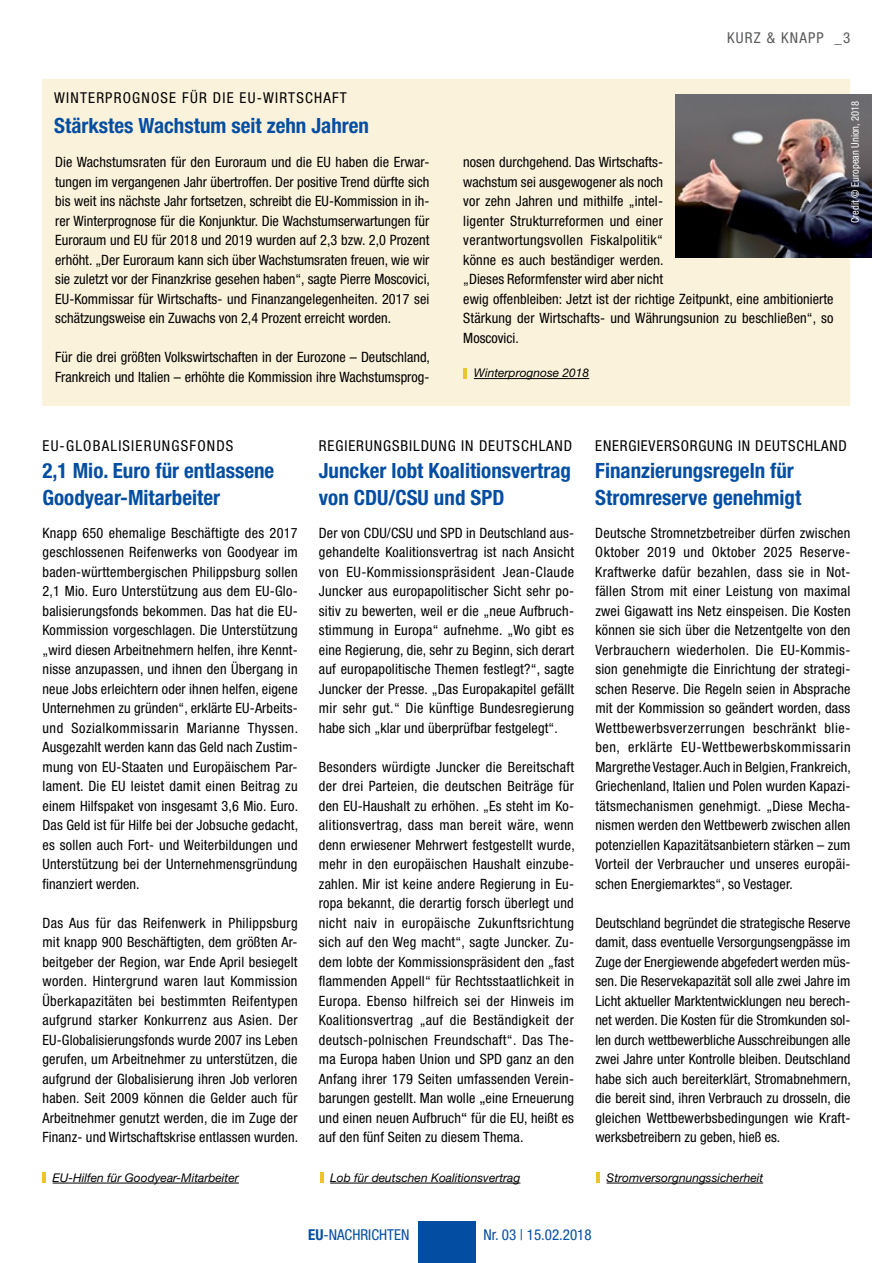
<style>
.page{position:relative;width:893px;height:1263px;background:#fff}
.page>*{position:absolute;margin:0;border:0;box-sizing:border-box;transform-origin:0 0}
.t1{font:700 condensed 21px/27px "Helvetica Neue LT";color:#034ea2}
.t2{font:condensed 15px "Helvetica Neue LT";letter-spacing:.06em;color:#000}
.t3{font:condensed 15px "Helvetica Neue LT";letter-spacing:.08em;color:#000}
.t4{font:condensed 15px "Helvetica Neue LT";color:#034ea2}
.t5{font:condensed 15px "Helvetica Neue LT";letter-spacing:.08em;color:#58595b}
.t6{font:condensed 14.25px/19.5px "Helvetica Neue LT";letter-spacing:.01em;color:#000;text-align:justify}
.t7{font:italic 12px "Helvetica Neue LT";color:#000}
.t8{font:condensed 10.5px "Helvetica Neue LT";color:#fff}
.s1{font-stretch:normal}
.s2{font-weight:700}
</style>
<div class="page">
<div style="left:418px;top:1221px;width:57px;height:42px;background:#034ea2"></div>
<div style="left:43px;top:79px;width:807px;height:326px;background:#fbf2dc"></div>
<hr style="left:474px;top:378px;width:115px;height:1px;background:#000">
<hr style="left:463px;top:368px;width:4px;height:11px;background:#edc52a">
<hr style="left:53px;top:1183px;width:186px;height:1px;background:#000">
<svg style="left:43px;top:1172px;width:3px;height:11px"></svg>
<hr style="left:330px;top:1183px;width:190px;height:1px;background:#000">
<svg style="left:320px;top:1172px;width:3px;height:11px"></svg>
<hr style="left:607px;top:1183px;width:156px;height:1px;background:#000">
<hr style="left:596px;top:1172px;width:4px;height:11px;background:#edc52a">
<img style="left:676px;top:94px;width:195px;height:164px">
<p class="t3" style="left:54px;top:89px;width:294px">Wi nterprognose für di e EU-Wi rtschaft</p>
<h1 class="t1" style="left:54px;top:112px;width:316px">Stärkstes Wachstum seit zehn Jahren</h1>
<p class="t6" style="left:55px;top:152px;width:376px">Die Wachstumsraten für den Euroraum und die EU haben die Erwar&shy;tungen im vergangenen Jahr übertroffen. Der positive Trend dürfte sich bis weit ins nächste Jahr fortsetzen, schreibt die EU-Kommission in ih&shy;rer Winterprognose für die Konjunktur. Die Wachstumserwartungen für Euroraum und EU für 2018 und 2019 wurden auf 2,3 bzw. 2,0 Prozent erhöht. „Der Euroraum kann sich über Wachstumsraten freuen, wie wir sie zuletzt vor der Finanzkrise gesehen haben“, sagte Pierre Moscovici, EU-Kommissar für Wirtschafts- und Finanzangelegenheiten. 2017 sei schätzungsweise ein Zuwachs von 2,4 Prozent erreicht worden.</p>
<p class="t6" style="left:55px;top:347px;width:376px">Für die drei größten Volkswirtschaften in der Eurozone – Deutschland,<br>Frankreich und Italien – erhöhte die Kommission ihre Wachstumsprog-</p>
<p class="t5" style="left:727px;top:29px;width:125px">kurz &amp; knapp _3</p>
<p class="t6" style="left:463px;top:152px;width:372px;text-align:left">nosen durchgehend. Das Wirtschafts-<br>wachstum sei ausgewogener als noch<br>vor zehn Jahren und mithilfe „intel-<br>ligenter Strukturreformen und einer<br>verantwortungsvollen Fiskalpolitik“<br>könne es auch beständiger werden.<br>„Dieses Reformfenster wird aber nicht<br>ewig offenbleiben: Jetzt ist der richtige Zeitpunkt, eine ambitionierte Stärkung der Wirtschafts- und Währungsunion zu beschließen“, so Moscovici.</p>
<p class="t7" style="left:474px;top:366px;width:117px">Winterprognose 2018</p>
<p class="t8" style="left:849px;top:223px;width:124px;rotate:-90deg">Credit © European Union, 2018</p>
<p class="t3" style="left:43px;top:437px;width:192px">EU-Globalisierungsfonds</p>
<h1 class="t1" style="left:43px;top:457px;width:233px">2,1 Mio. Euro für entlassene<br>Goodyear-Mitarbeiter</h1>
<p class="t6" style="left:43px;top:523px;width:257px">Knapp 650 ehemalige Beschäftigte des 2017 geschlossenen Reifenwerks von Goodyear im baden-württembergischen Philippsburg sollen 2,1 Mio. Euro Unterstützung aus dem EU-Glo&shy;balisierungsfonds bekommen. Das hat die EU-Kommission vorgeschlagen. Die Unterstützung „wird diesen Arbeitnehmern helfen, ihre Kennt&shy;nisse anzupassen, und ihnen den Übergang in neue Jobs erleichtern oder ihnen helfen, eigene Unternehmen zu gründen“, erklärte EU-Arbeits&shy;und Sozialkommissarin Marianne Thyssen.<br>Ausgezahlt werden kann das Geld nach Zustim&shy;mung von EU-Staaten und Europäischem Par&shy;lament. Die EU leistet damit einen Beitrag zu einem Hilfspaket von insgesamt 3,6 Mio. Euro.<br>Das Geld ist für Hilfe bei der Jobsuche gedacht, es sollen auch Fort- und Weiterbildungen und Unterstützung bei der Unternehmensgründung finanziert werden.</p>
<p class="t6" style="left:43px;top:913px;width:257px">Das Aus für das Reifenwerk in Philippsburg mit knapp 900 Beschäftigten, dem größten Ar&shy;beitgeber der Region, war Ende April besiegelt worden. Hintergrund waren laut Kommission Überkapazitäten bei bestimmten Reifentypen aufgrund starker Konkurrenz aus Asien. Der EU-Globalisierungsfonds wurde 2007 ins Leben gerufen, um Arbeitnehmer zu unterstützen, die aufgrund der Globalisierung ihren Job verloren haben. Seit 2009 können die Gelder auch für Arbeitnehmer genutzt werden, die im Zuge der Finanz- und Wirtschaftskrise entlassen wurden.</p>
<p class="t2" style="left:319px;top:437px;width:253px">Regierungsbi ldung in Deutschland</p>
<h1 class="t1" style="left:319px;top:457px;width:254px">Juncker lobt Koalitionsvertrag von CDU/CSU und SPD</h1>
<p class="t6" style="left:319px;top:523px;width:81px">Der von CDU/CSU</p>
<p class="t6" style="left:319px;top:523px;width:257px;text-indent:98px">und SPD in Deutschland aus&shy;gehandelte Koalitionsvertrag ist nach Ansicht von EU-Kommissionspräsident Jean-Claude Juncker aus europapolitischer Sicht sehr po&shy;sitiv zu bewerten, weil er die „neue Aufbruch&shy;stimmung in Europa“ aufnehme. „Wo gibt es eine Regierung, die, sehr zu Beginn, sich derart auf europapolitische Themen festlegt?“, sagte Juncker der Presse. „Das Europakapitel gefällt mir sehr gut.“ Die künftige Bundesregierung habe sich „klar und überprüfbar festgelegt“.</p>
<p class="t6" style="left:319px;top:757px;width:257px">Besonders würdigte Juncker die Bereitschaft der drei Parteien, die deutschen Beiträge für den EU-Haushalt zu erhöhen. „Es steht im Ko&shy;alitionsvertrag, dass man bereit wäre, wenn denn erwiesener Mehrwert festgestellt wurde, mehr in den europäischen Haushalt einzube&shy;zahlen. Mir ist keine andere Regierung in Eu&shy;ropa bekannt, die derartig forsch überlegt und nicht naiv in europäische Zukunftsrichtung sich auf den Weg macht“, sagte Juncker. Zu&shy;dem lobte der Kommissionspräsident den „fast flammenden Appell“ für Rechtsstaatlichkeit in Europa. Ebenso hilfreich sei der Hinweis im Koalitionsvertrag „auf die Beständigkeit der deutsch-polnischen Freundschaft“. Das The&shy;ma Europa haben Union und SPD ganz an den Anfang ihrer 179 Seiten umfassenden Verein&shy;barungen gestellt. Man wolle <span class="s1">„</span>eine Erneuerung und einen neuen Aufbruch<span class="s1">“</span> für die EU , heißt es auf den fünf Seiten zu diesem Thema.</p>
<p class="t2" style="left:595px;top:437px;width:251px">Energieversorgung in Deutschland</p>
<h1 class="t1" style="left:595px;top:457px;width:207px">Finanzierungsregeln für<br>Stromreserve genehmigt</h1>
<p class="t6" style="left:595px;top:523px;width:257px">Deutsche Stromnetzbetreiber dürfen zwischen Oktober 2019 und Oktober 2025 Reserve-Kraftwerke dafür bezahlen, dass sie in Not&shy;fällen Strom mit einer Leistung von maximal zwei Gigawatt ins Netz einspeisen. Die Kosten können sie sich über die Netzentgelte von den Verbrauchern wiederholen. Die EU-Kommis&shy;sion genehmigte die Einrichtung der strategi&shy;schen Reserve. Die Regeln seien in Absprache mit der Kommission so geändert worden, dass Wettbewerbsverzerrungen beschränkt blie&shy;ben, erklärte EU -Wettbewerbskommissarin Margrethe Vestager. Auch in Belgien, Frankreich, Griechenland, Italien und Polen wurden Kapazi&shy;tätsmechanismen genehmigt. „Diese Mecha&shy;nismen werden den Wettbewerb zwischen allen potenziellen Kapazitätsanbietern stärken – zum Vorteil der Verbraucher und unseres europäi&shy;schen Energiemarktes“, so Vestager.</p>
<p class="t6" style="left:595px;top:913px;width:257px">Deutschland begründet die strategische Reserve damit, dass eventuelle Versorgungsengpässe im Zuge der Energiewende abgefedert werden müs&shy;sen. Die Reservekapazität soll alle zwei Jahre im Licht aktueller Marktentwicklungen neu berech&shy;net werden. Die Kosten für die Stromkunden sol&shy;len durch wettbewerbliche Ausschreibungen alle zwei Jahre unter Kontrolle bleiben. Deutschland habe sich auch bereiterklärt, Stromabnehmern, die bereit sind, ihren Verbrauch zu drosseln, die gleichen Wettbewerbsbedingungen wie Kraft&shy;werksbetreibern zu geben, hieß es.</p>
<p class="t7" style="left:53px;top:1170px;width:188px">EU-Hilfen für Goodyear-Mitarbeiter</p>
<p class="t7" style="left:330px;top:1170px;width:192px">Lob für deutschen Koalitionsvertrag</p>
<p class="t7" style="left:607px;top:1170px;width:158px">Stromversorgnungssicherheit</p>
<p class="t4" style="left:308px;top:1226px;width:30px"><span class="s2">EU</span>-NACHR</p>
<p class="t4" style="left:368px;top:1226px;width:12px">ICHTEN</p>
<p class="t4" style="left:484px;top:1226px;width:110px">Nr. 03 | 15.02.2018</p>
</div>
